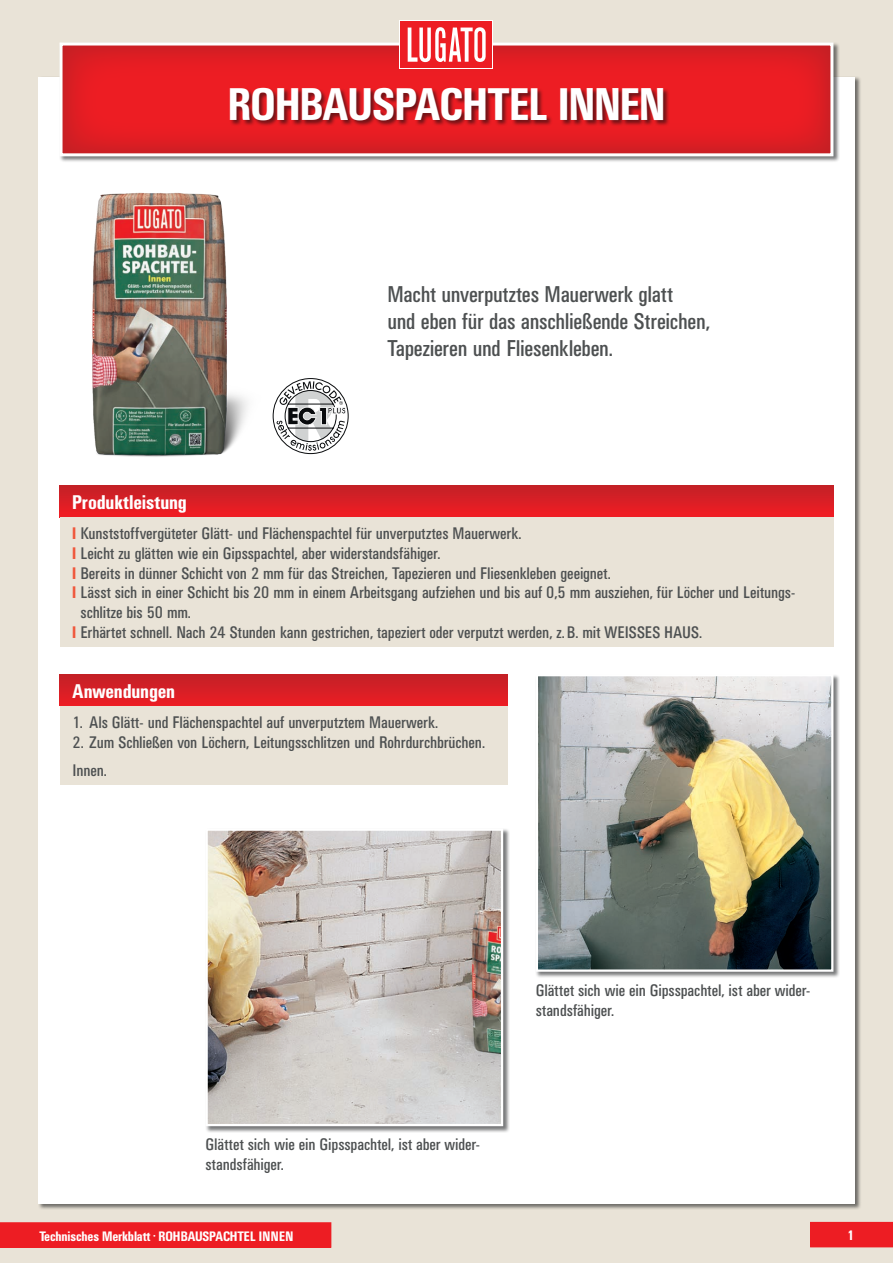
<style>
.page{position:relative;width:893px;height:1263px;background:#e9e3d7}
.page>*{position:absolute;margin:0;border:0;box-sizing:border-box;transform-origin:0 0}
.t1{font:500 condensed 45px "UN11";letter-spacing:-.005em;color:#fff}
.t2{font:condensed 22.5px/27px "UN11";letter-spacing:-.005em;color:#4d5051}
.t3{font:500 condensed 19.5px "UN11";letter-spacing:.005em;color:#fff}
.t4{font:condensed 16.5px/19.8px "UN11";color:#4d5051}
.t5{font:500 condensed 13.5px "UN11";color:#fff}
.s1{font-weight:500;color:#f0573b}
</style>
<div class="page">
<div style="left:38px;top:77px;width:817px;height:1126px;background:#fff"></div>
<div style="left:810px;top:1222px;width:83px;height:25px;background:#ed1d23"></div>
<div style="left:0;top:1222px;width:331px;height:26px;background:#ed1d23"></div>
<div style="left:59px;top:42px;width:781px;height:121px;background:#090b0d;opacity:.55"></div>
<svg style="left:60px;top:43px;width:773px;height:113px;background:#e42c31"></svg>
<div style="left:230px;top:87px;width:440px;height:40px;background:#090b0d;opacity:.55"></div>
<svg style="left:400px;top:20px;width:93px;height:49px"></svg>
<div style="left:401px;top:21px;width:91px;height:47px;background:#ed1d23"></div>
<svg style="left:408px;top:27px;width:78px;height:35px"></svg>
<div style="left:535px;top:674px;width:305px;height:304px;background:#090b0d;opacity:.55"></div>
<img style="left:539px;top:677px;width:291px;height:292px">
<div style="left:536px;top:674px;width:297px;height:298px;border:2px solid #fff"></div>
<div style="left:205px;top:828px;width:305px;height:305px;background:#090b0d;opacity:.55"></div>
<img style="left:209px;top:831px;width:291px;height:292px">
<div style="left:206px;top:828px;width:297px;height:298px;border:2px solid #fff"></div>
<div style="left:60px;top:485px;width:773px;height:32px;background:linear-gradient(to bottom,#c12027,#f01d23)"></div>
<div style="left:60px;top:517px;width:773px;height:129px;background:#e9e3d7"></div>
<div style="left:60px;top:674px;width:447px;height:32px;background:linear-gradient(to bottom,#c22027,#eb1d24)"></div>
<div style="left:60px;top:706px;width:447px;height:78px;background:#e9e3d7"></div>
<img style="left:92px;top:192px;width:156px;height:265px">
<svg style="left:272px;top:378px;width:77px;height:76px"></svg>
<h1 class="t1" style="left:228px;top:79px;width:439px">ROHBAUSPACHTEL INNEN</h1>
<h2 class="t2" style="left:387px;top:281px;width:324px">Macht unverputztes Mauerwerk glatt<br>und eben für das anschließende Streichen,<br>Tapezieren und Fliesenkleben.</h2>
<p class="t3" style="left:72px;top:491px;width:116px">Produktleistung</p>
<p class="t4" style="left:72px;top:523px;width:451px"><span class="s1">I</span> Kunststoffvergüteter Glätt- und Flächenspachtel für unverputztes Mauerwerk.</p>
<p class="t4" style="left:72px;top:543px;width:370px"><span class="s1">I</span> Leicht zu glätten wie ein Gipsspachtel, aber widerstandsfähiger.</p>
<p class="t4" style="left:72px;top:563px;width:540px"><span class="s1">I</span> Bereits in dünner Schicht von 2 mm für das Streichen, Tapezieren und Fliesenkleben geeignet.</p>
<p class="t4" style="left:72px;top:582px;width:725px"><span class="s1">I</span> Lässt sich in einer Schicht bis 20 mm in einem Arbeitsgang aufziehen und bis auf 0,5 mm ausziehen, für Löcher und Leitungs-</p>
<p class="t4" style="left:81px;top:602px;width:112px">schlitze bis 50 mm.</p>
<p class="t4" style="left:72px;top:622px;width:631px"><span class="s1">I</span> Erhärtet schnell. Nach 24 Stunden kann gestrichen, tapeziert oder verputzt werden, z.B. mit WEISSES HAUS.</p>
<p class="t3" style="left:73px;top:680px;width:104px">Anwendungen</p>
<p class="t4" style="left:73px;top:712px;width:367px">1. Als Glätt- und Flächenspachtel auf unverputztem Mauerwerk.</p>
<p class="t4" style="left:73px;top:727px;width:414px;line-height:28.3px">2. Zum Schließen von Löchern, Leitungsschlitzen und Rohrdurchbrüchen.<br>Innen.</p>
<p class="t4" style="left:206px;top:1134px;width:276px">Glättet sich wie ein Gipsspachtel, ist aber wider&shy;standsfähiger.</p>
<p class="t4" style="left:536px;top:980px;width:276px">Glättet sich wie ein Gipsspachtel, ist aber wider&shy;standsfähiger.</p>
<p class="t5" style="left:39px;top:1228px;width:255px">Technisches Merkblatt <sup>•</sup> ROHBAUSPACHTEL INNEN</p>
<p class="t5" style="left:847px;top:1227px;width:8px">1</p>
</div>
